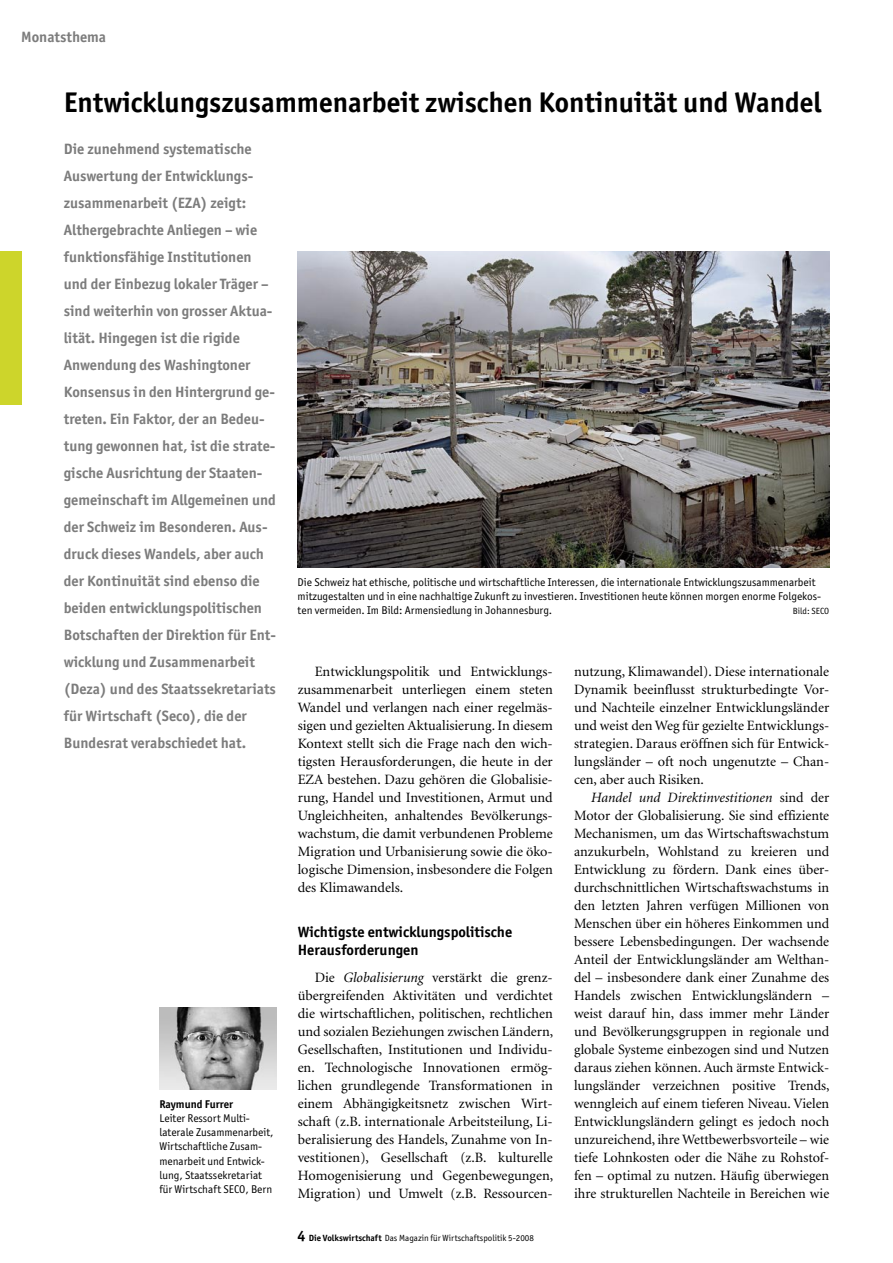
<style>
.page{position:relative;width:893px;height:1263px;background:#fff}
.page>*{position:absolute;margin:0;border:0;box-sizing:border-box;transform-origin:0 0}
._01_Titel{font:700 28.5px "Officina San ITC";color:#000}
._02_Vorspann{font:700 15px/27px "Officina San ITC";color:#7c7c7c}
._04_Zwischentitel_1{font:700 15px/18px "Officina San ITC";color:#000}
.Rubriktitel_links{font:700 15px "Officina San ITC";color:#7c7c7c}
._03_Grundschrift{font:14.25px/18px "Minion";color:#000;text-align:justify}
._07_Legende{font:11.25px/14.2px "Officina San ITC";color:#000}
.Autor{font:11.25px/14.2px "Officina San ITC";color:#000}
.Autor-fett{font:700 11.25px "Officina San ITC";color:#000}
._07_Legende-2{font:9px "Officina San ITC";color:#000}
.s1{font-style:italic}
.s2{font-weight:700;font-size:15px}
.s3{font-weight:700}
</style>
<div class="page">
<div style="left:0;top:252px;width:21px;height:153px;background:#cdd52b"></div>
<img style="left:159px;top:1008px;width:117px;height:82px">
<img style="left:298px;top:251px;width:531px;height:316px">
<p class="Rubriktitel_links" style="left:21px;top:27px;width:86px">Monatsthema</p>
<p class="_01_Titel" style="left:64px;top:84px;width:759px">Entwicklungszusammenarbeit zwischen Kontinuität und Wandel</p>
<p class="_02_Vorspann" style="left:64px;top:136px;width:214px">Die zunehmend systematische<br>Auswertung der Entwicklungs&shy;zusammenarbeit (EZA) zeigt:<br>Althergebrachte Anliegen – wie funktionsfähige Institutionen und der Einbezug lokaler Träger – sind weiterhin von grosser Aktua&shy;lität. Hingegen ist die rigide<br>Anwendung des Washingtoner<br>Konsensus in den Hintergrund ge&shy;treten. Ein Faktor, der an Bedeu&shy;tung gewonnen hat, ist die strate&shy;gische Ausrichtung der Staaten&shy;gemeinschaft im Allgemeinen und der Schweiz im Besonderen. Aus&shy;druck dieses Wandels, aber auch der Kontinuität sind ebenso die beiden entwicklungspolitischen<br>Botschaften der Direktion für Ent&shy;wicklung und Zusammenarbeit (Deza) und des Staatssekretariats für Wirtschaft (Seco), die der<br>Bundesrat verabschiedet hat.</p>
<p class="Autor-fett" style="left:159px;top:1097px;width:75px">Raymund Furrer</p>
<p class="Autor" style="left:159px;top:1111px;width:115px">Leiter Ressort Multi&shy;laterale Zusammenarbeit,<br>Wirtschaftliche Zusam&shy;menarbeit und Entwick&shy;lung, Staatssekretariat für Wirtschaft SECO, Bern</p>
<p class="_07_Legende" style="left:298px;top:575px;width:525px">Die Schweiz hat ethische, politische und wirtschaftliche Interessen, die internationale Entwicklungszusammenarbeit mitzugestalten und in eine nachhaltige Zukunft zu investieren. Investitionen heute können morgen enorme Folgekos&shy;ten vermeiden. Im Bild: Armensiedlung in Johannesburg.</p>
<p class="_07_Legende-2" style="left:793px;top:606px;width:38px">Bild: SECO</p>
<p class="_03_Grundschrift" style="left:298px;top:662px;width:257px;text-indent:17px">Entwicklungspolitik und Entwicklungs&shy;zusammenarbeit unterliegen einem steten Wandel und verlangen nach einer regelmäs&shy;sigen und gezielten Aktualisierung. In diesem Kontext stellt sich die Frage nach den wich&shy;tigsten Herausforderungen, die heute in der EZA bestehen. Dazu gehören die Globalisie&shy;rung, Handel und Investitionen, Armut und Ungleichheiten, anhaltendes Bevölkerungs&shy;wachstum, die damit verbundenen Probleme Migration und Urbanisierung sowie die öko&shy;logische Dimension, insbesondere die Folgen des Klimawandels.</p>
<p class="_04_Zwischentitel_1" style="left:298px;top:922px;width:216px">Wichtigste entwicklungspolitische<br>Herausforderungen</p>
<p class="_03_Grundschrift" style="left:298px;top:968px;width:257px;text-indent:17px">Die <span class="s1">Globalisierung</span> verstärkt die grenz&shy;übergreifenden Aktivitäten und verdichtet die wirtschaftlichen, politischen, rechtlichen und sozialen Beziehungen zwischen Ländern, Gesellschaften, Institutionen und Individu&shy;en. Technologische Innovationen ermög&shy;lichen grundlegende Transformationen in einem Abhängigkeitsnetz zwischen Wirt&shy;schaft (z.B. internationale Arbeitsteilung, Li&shy;beralisierung des Handels, Zunahme von In&shy;vestitionen), Gesellschaft (z.B. kulturelle Homogenisierung und Gegenbewegungen, Migration) und Umwelt (z.B. Ressourcen-</p>
<p class="_07_Legende-2" style="left:298px;top:1232px;width:238px"><span class="s2">4</span> <span class="s3">Die Volkswirtschaft</span> Das Magazin für Wirtschaftspolitik 5-2008</p>
<p class="_03_Grundschrift" style="left:574px;top:662px;width:257px">nutzung, Klimawandel). Diese internationale Dynamik beeinflusst strukturbedingte Vor&shy;und Nachteile einzelner Entwicklungsländer und weist den Weg für gezielte Entwicklungs&shy;strategien. Daraus eröffnen sich für Entwick&shy;lungsländer – oft noch ungenutzte – Chan&shy;cen, aber auch Risiken.</p>
<p class="_03_Grundschrift" style="left:574px;top:788px;width:257px;text-indent:17px"><span class="s1">Handel und Direktinvestitionen</span> sind der Motor der Globalisierung. Sie sind effiziente Mechanismen, um das Wirtschaftswachstum anzukurbeln, Wohlstand zu kreieren und Entwicklung zu fördern. Dank eines über&shy;durchschnittlichen Wirtschaftswachstums in den letzten Jahren verfügen Millionen von Menschen über ein höheres Einkommen und bessere Lebensbedingungen. Der wachsende Anteil der Entwicklungsländer am Welthan&shy;del – insbesondere dank einer Zunahme des Handels zwischen Entwicklungsländern – weist darauf hin, dass immer mehr Länder und Bevölkerungsgruppen in regionale und globale Systeme einbezogen sind und Nutzen daraus ziehen können. Auch ärmste Entwick&shy;lungsländer verzeichnen positive Trends, wenngleich auf einem tieferen Niveau. Vielen Entwicklungsländern gelingt es jedoch noch unzureichend, ihre Wettbewerbsvorteile – wie tiefe Lohnkosten oder die Nähe zu Rohstof&shy;fen – optimal zu nutzen. Häufig überwiegen ihre strukturellen Nachteile in Bereichen wie</p>
</div>
